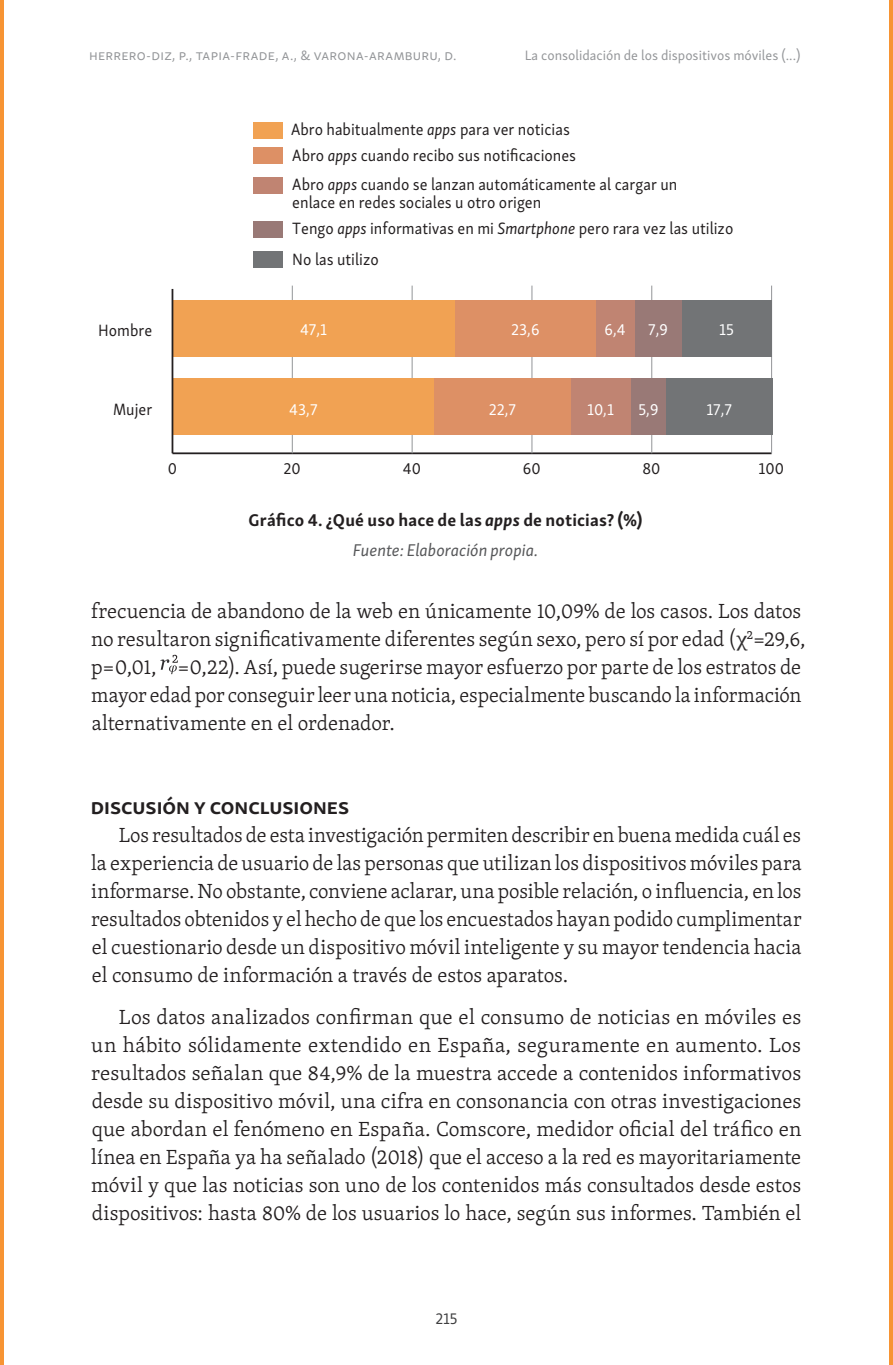
<style>
.page{position:relative;width:893px;height:1365px;background:#fff}
.page>*{position:absolute;margin:0;border:0;box-sizing:border-box;transform-origin:0 0}
.texto-contenido{font:300 21px/28px "Skolar Latin";letter-spacing:-.005em;color:#231f20;text-align:justify}
.titulo-seccion{font:700 21px "Skolar Sans Latn";color:#231f20}
.t1{font:700 17.5px "Skolar Sans Latn";color:#231f20}
.fuente{font:italic 17.5px "Skolar Sans Latn";color:#57585a}
.t2{font:16.8px/17.8px "Skolar Sans Latn";color:#231f20;scale:.95 1}
.t3{font:16.1px "Skolar Sans Latn";color:#fff}
.t4{font:16.1px "Skolar Sans Latn";color:#231f20}
.t5{font:15.75px "Skolar Sans Latn";color:#3e3e3f}
.t6{font:14px "Skolar Sans Latn";letter-spacing:.015em;color:#939598}
.s1{font-style:italic}
.s2{font-family:"Georgia";font-weight:400;color:#312f30}
</style>
<div class="page">
<svg style="left:160px;top:654px;width:18px;height:20px"></svg>
<div style="left:253px;top:122px;width:29px;height:17px;background:#f1a253"></div>
<div style="left:253px;top:177px;width:29px;height:16px;background:#c08472"></div>
<div style="left:253px;top:148px;width:29px;height:16px;background:#dd9065"></div>
<div style="left:253px;top:222px;width:29px;height:16px;background:#997976"></div>
<div style="left:253px;top:252px;width:29px;height:16px;background:#727476"></div>
<hr style="left:172px;top:452px;width:600px;height:2px;background:#231f20">
<hr style="left:292px;top:285px;width:1px;height:168px;background:#939598">
<hr style="left:412px;top:285px;width:1px;height:168px;background:#939598">
<hr style="left:531px;top:285px;width:1px;height:168px;background:#939598">
<hr style="left:651px;top:285px;width:1px;height:168px;background:#939598">
<hr style="left:771px;top:285px;width:1px;height:168px;background:#939598">
<div style="left:682px;top:300px;width:90px;height:56px;background:#727476"></div>
<div style="left:666px;top:378px;width:106px;height:56px;background:#727476"></div>
<div style="left:634px;top:300px;width:48px;height:56px;background:#997976"></div>
<div style="left:631px;top:378px;width:35px;height:56px;background:#997976"></div>
<div style="left:596px;top:300px;width:38px;height:56px;background:#c08472"></div>
<div style="left:570px;top:378px;width:61px;height:56px;background:#c08472"></div>
<div style="left:455px;top:300px;width:141px;height:56px;background:#dd9065"></div>
<div style="left:434px;top:378px;width:136px;height:56px;background:#dd9065"></div>
<div style="left:172px;top:300px;width:283px;height:56px;background:#f1a253"></div>
<div style="left:172px;top:378px;width:262px;height:56px;background:#f1a253"></div>
<hr style="left:172px;top:289px;width:1px;height:164px;background:#231f20">
<hr style="left:0;top:0;width:4px;height:1364px;background:#f79433">
<hr style="left:889px;top:0;width:4px;height:1364px;background:#f79433">
<p class="t6" style="left:89px;top:45px;width:369px">herrero-diz, p., tapia-frade, a., &amp; varona-aramburu, d.</p>
<p class="t6" style="left:525px;top:45px;width:277px">La consolidación de los dispositivos móviles (...)</p>
<p class="t2" style="left:291px;top:119px;width:295px">Abro habitualmente <span class="s1">apps</span> para ver noticias</p>
<p class="t2" style="left:292px;top:174px;width:407px">Abro <span class="s1">apps</span> cuando se lanzan automáticamente al cargar un enlace en redes sociales u otro origen</p>
<p class="t2" style="left:292px;top:145px;width:300px">Abro <span class="s1">apps</span> cuando recibo sus noti caciones</p>
<p class="t2" style="left:292px;top:212px;width:466px;line-height:30.6px">Tengo <span class="s1">apps</span> informativas en mi <span class="s1">Smartphone</span> pero rara vez las utilizo<br>No las utilizo</p>
<p class="t2" style="left:98px;top:320px;width:58px">Hombre</p>
<p class="t3" style="left:300px;top:317px;width:29px">47,1</p>
<p class="t3" style="left:511px;top:317px;width:30px">23,6</p>
<p class="t3" style="left:605px;top:317px;width:23px">6,4</p>
<p class="t3" style="left:648px;top:317px;width:21px">7,9</p>
<p class="t3" style="left:719px;top:317px;width:16px">15</p>
<p class="t2" style="left:113px;top:399px;width:43px">Mujer</p>
<p class="t3" style="left:289px;top:397px;width:30px">43,7</p>
<p class="t3" style="left:489px;top:397px;width:29px">22,7</p>
<p class="t3" style="left:587px;top:397px;width:28px">10,1</p>
<p class="t3" style="left:638px;top:397px;width:22px">5,9</p>
<p class="t3" style="left:706px;top:397px;width:27px">17,7</p>
<p class="t4" style="left:168px;top:456px;width:11px">0</p>
<p class="t4" style="left:284px;top:456px;width:19px">20</p>
<p class="t4" style="left:403px;top:456px;width:20px">40</p>
<p class="t4" style="left:523px;top:456px;width:19px">60</p>
<p class="t4" style="left:642px;top:456px;width:20px">80</p>
<p class="t4" style="left:758px;top:456px;width:27px">100</p>
<p class="t1" style="left:249px;top:506px;width:396px">Gráfico 4. ¿Qué uso hace de las <span class="s1">apps</span> de noticias? (%)</p>
<p class="fuente" style="left:353px;top:537px;width:187px">Fuente: Elaboración propia.</p>
<p class="texto-contenido" style="left:91px;top:596px;width:716px;text-align:left">frecuencia de abandono de la web en únicamente 10,09% de los casos. Los datos no resultaron significativamente diferentes según sexo, pero sí por edad (<span class="s2">χ</span><sup>2</sup>=29,6, p=0,01, =0,22). Así, puede sugerirse mayor esfuerzo por parte de los estratos de mayor edad por conseguir leer una noticia, especialmente buscando la información alternativamente en el ordenador.</p>
<p class="titulo-seccion" style="left:91px;top:789px;width:260px">Discusión y conclusiones</p>
<p class="texto-contenido" style="left:91px;top:820px;width:712px;text-indent:28px">Los resultados de esta investigación permiten describir en buena medida cuál es la experiencia de usuario de las personas que utilizan los dispositivos móviles para informarse. No obstante, conviene aclarar, una posible relación, o influencia, en los resultados obtenidos y el hecho de que los encuestados hayan podido cumplimentar el cuestionario desde un dispositivo móvil inteligente y su mayor tendencia hacia el consumo de información a través de estos aparatos.</p>
<p class="texto-contenido" style="left:91px;top:1002px;width:712px;text-indent:28px">Los datos analizados confirman que el consumo de noticias en móviles es un hábito sólidamente extendido en España, seguramente en aumento. Los resultados señalan que 84,9% de la muestra accede a contenidos informativos desde su dispositivo móvil, una cifra en consonancia con otras investigaciones que abordan el fenómeno en España. Comscore, medidor oficial del tráfico en línea en España ya ha señalado (2018) que el acceso a la red es mayoritariamente móvil y que las noticias son uno de los contenidos más consultados desde estos dispositivos: hasta 80% de los usuarios lo hace, según sus informes. También el</p>
<p class="t5" style="left:435px;top:1306px;width:24px">215</p>
</div>
